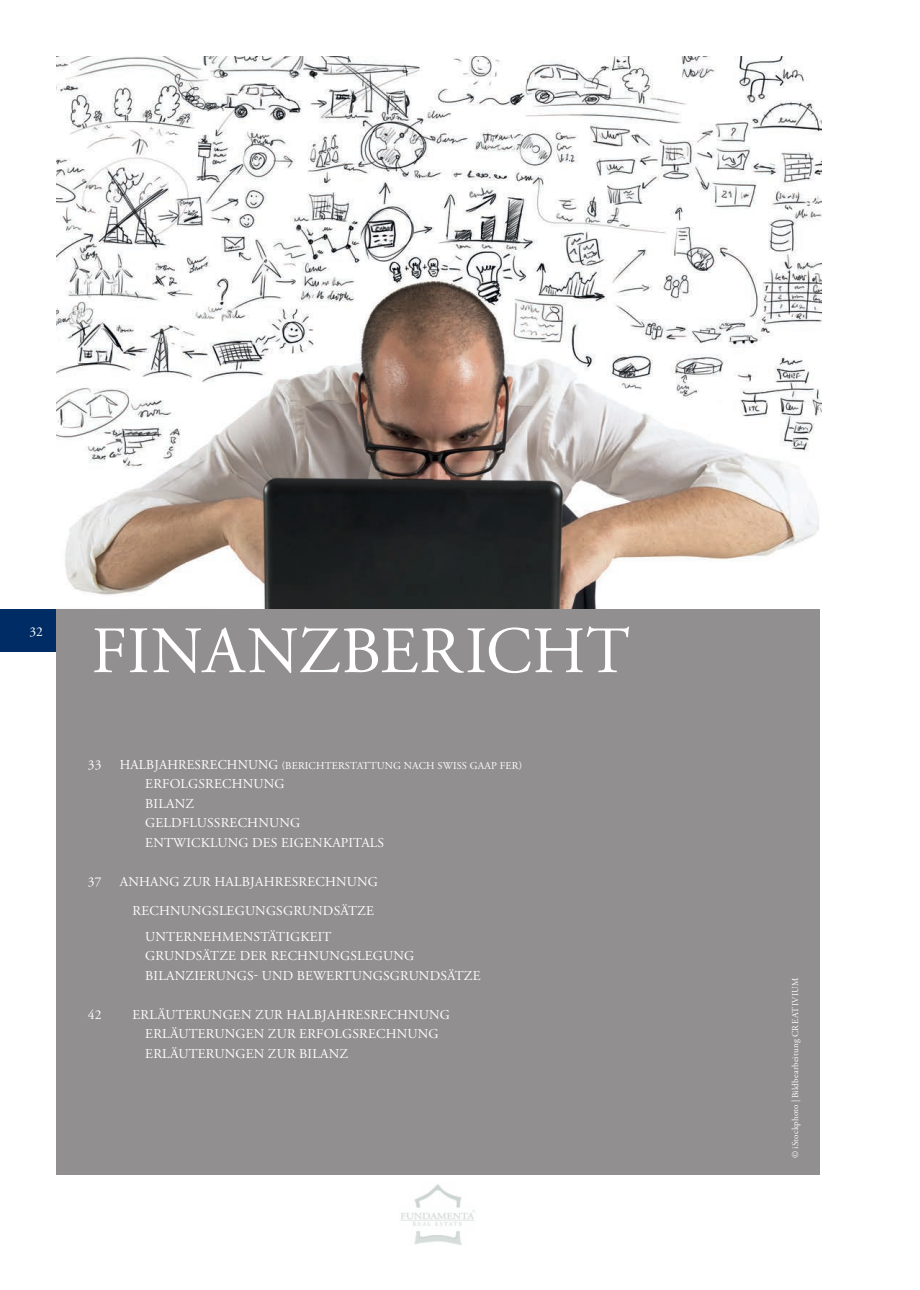
<style>
.page{position:relative;width:920px;height:1290px;background:#fff}
.page>*{position:absolute;margin:0;border:0;box-sizing:border-box;transform-origin:0 0}
.t1{font:66px "Adobe Garamond Pro";letter-spacing:.005em;color:#fff}
.t2{font:13.5px/19.5px "Adobe Garamond Pro";letter-spacing:.015em;color:#fff}
.t3{font:10.5px "Adobe Garamond Pro";letter-spacing:.015em;color:#fff}
.t4{font:9px "Adobe Garamond Pro";letter-spacing:.025em;color:#fff}
.s1{font-size:13.5px}
</style>
<div class="page">
<div style="left:0;top:609px;width:56px;height:42px;background:#002c65"></div>
<img style="left:400px;top:1184px;width:75px;height:48px">
<img style="left:56px;top:56px;width:765px;height:553px">
<div style="left:56px;top:609px;width:764px;height:565px;background:#918f8f"></div>
<svg style="left:414px;top:1232px;width:48px;height:13px"></svg>
<p class="t2" style="left:29px;top:622px;width:15px">32</p>
<h1 class="t1" style="left:92px;top:611px;width:540px">FINANZBERICHT</h1>
<p class="t2" style="left:88px;top:755px;width:15px">33</p>
<p class="t3" style="left:120px;top:759px;width:404px"><span class="s1">HALBJAHRESRECHNUNG</span> (BERICHTERSTATTUNG NACH SWISS GAAP FER)</p>
<p class="t2" style="left:145px;top:775px;width:240px">ERFOLGSRECHNUNG<br>BILANZ<br>GELDFLUSSRECHNUNG<br>ENTWICKLUNG DES EIGENKAPITALS</p>
<p class="t2" style="left:88px;top:872px;width:15px">37</p>
<p class="t2" style="left:133px;top:867px;width:247px;line-height:29.1px;text-indent:-13px">ANHANG ZUR HALBJAHRESRECHNUNG<br>RECHNUNGSLEGUNGSGRUNDSÄTZE</p>
<p class="t2" style="left:145px;top:927px;width:337px">UNTERNEHMENSTÄTIGKEIT<br>GRUNDSÄTZE DER RECHNUNGSLEGUNG<br>BILANZIERUNGS- UND BEWERTUNGSGRUNDSÄTZE</p>
<p class="t2" style="left:88px;top:1005px;width:15px">42</p>
<p class="t2" style="left:145px;top:1005px;width:306px;text-indent:-13px">ERLÄUTERUNGEN ZUR HALBJAHRESRECHNUNG<br>ERLÄUTERUNGEN ZUR ERFOLGSRECHNUNG<br>ERLÄUTERUNGEN ZUR BILANZ</p>
<p class="t4" style="left:790px;top:1158px;width:182px;rotate:-90deg">© iStockphoto | Bildbearbeitung CREATIVIUM</p>
</div>
